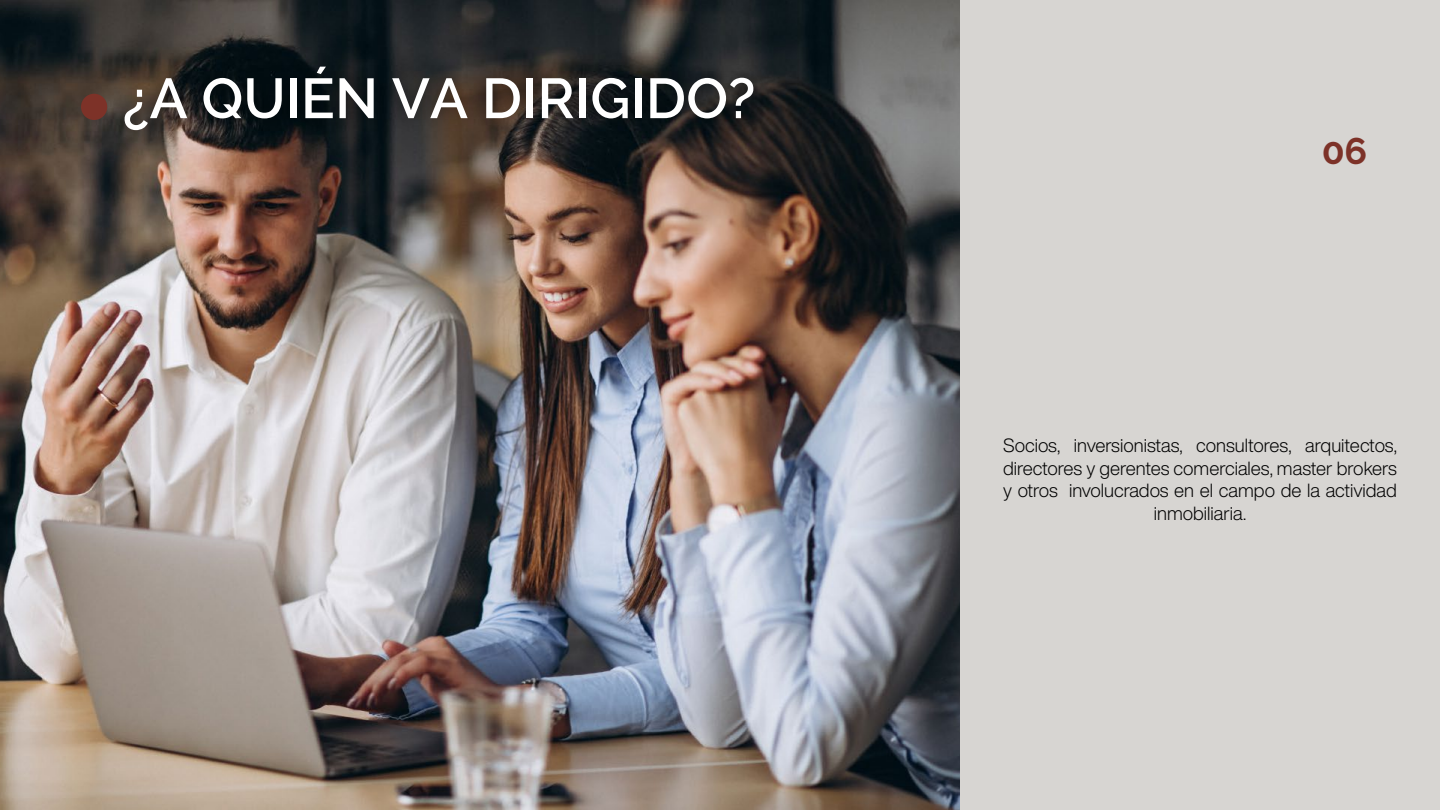
<style>
.page{position:relative;width:1440px;height:810px;background:#d7d5d2}
.page>*{position:absolute;margin:0;border:0;box-sizing:border-box;transform-origin:0 0}
.t1{font:600 56.25px "Raleway";color:#fff}
.t2{font:700 37.5px "Raleway";color:#7d3228}
.t3{font:300 18.75px/22.5px "Helvetica Now Display";color:#000;text-align:center}
</style>
<div class="page">
<img style="left:0;top:0;width:960px;height:810px">
<img style="left:100px;top:44px;width:678px;height:110px">
<div style="left:81px;top:94px;width:26px;height:26px;background:#7d3228;border-radius:50%"></div>
<h1 class="t1" style="left:123px;top:66px;width:634px">¿A QUIÉN VA DIRIGIDO?</h1>
<h2 class="t2" style="left:1322px;top:129px;width:47px">06</h2>
<p class="t3" style="left:1003px;top:434px;width:395px">Socios, inversionistas, consultores, arquitectos, directores y gerentes comerciales, master brokers y otros involucrados en el campo de la actividad inmobiliaria.</p>
</div>
